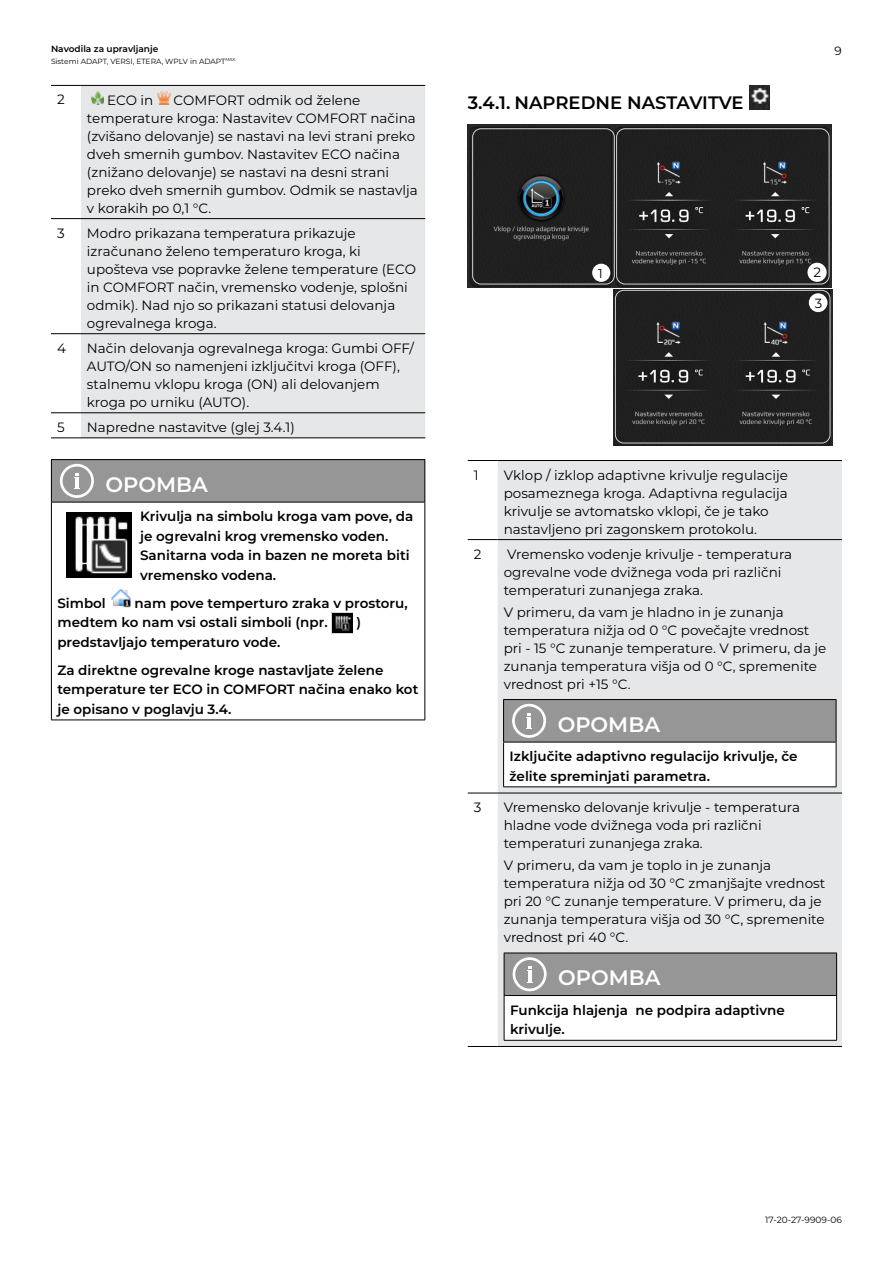
<style>
.page{position:relative;width:893px;height:1263px;background:#fff}
.page>*{position:absolute;margin:0;border:0;box-sizing:border-box;transform-origin:0 0}
.t1{font:600 21px "Montserrat";color:#fff}
.t2{font:600 18px "Montserrat";color:#000}
.t3{font:13.5px/18px "Montserrat";color:#000}
.t4{font:600 13.5px/19.5px "Montserrat";color:#000}
.t5{font:13.5px "Montserrat";color:#000101}
.t6{font:13.2px "Montserrat";color:#000101}
.t7{font:12.9px "Montserrat";color:#000101}
.t8{font:12px "Montserrat";color:#000}
.t9{font:600 9px "Montserrat";color:#000}
.t10{font:9px "Montserrat";color:#000}
.t11{font:7.5px "Montserrat";color:#000}
</style>
<div class="page">
<div style="left:81px;top:86px;width:344px;height:351px;background:#e6e7e8"></div>
<hr style="left:51px;top:85px;width:30px;height:1px;background:#000">
<hr style="left:81px;top:85px;width:344px;height:1px;background:#000">
<hr style="left:51px;top:218px;width:30px;height:1px;background:#000">
<hr style="left:81px;top:218px;width:344px;height:1px;background:#000">
<hr style="left:51px;top:333px;width:30px;height:1px;background:#000">
<hr style="left:81px;top:333px;width:344px;height:1px;background:#000">
<hr style="left:51px;top:412px;width:30px;height:1px;background:#000">
<hr style="left:81px;top:412px;width:344px;height:1px;background:#000">
<hr style="left:51px;top:437px;width:30px;height:1px;background:#000">
<hr style="left:81px;top:437px;width:344px;height:1px;background:#000">
<svg style="left:91px;top:92px;width:13px;height:13px"></svg>
<svg style="left:157px;top:92px;width:13px;height:13px"></svg>
<div style="left:51px;top:460px;width:374px;height:42px;background:#969696"></div>
<hr style="left:51px;top:459px;width:374px;height:1px;background:#000">
<hr style="left:51px;top:460px;width:1px;height:42px;background:#000">
<hr style="left:424px;top:460px;width:1px;height:42px;background:#000">
<hr style="left:51px;top:502px;width:374px;height:1px;background:#000">
<hr style="left:51px;top:502px;width:1px;height:218px;background:#000">
<hr style="left:425px;top:502px;width:1px;height:218px;background:#000">
<hr style="left:51px;top:720px;width:374px;height:1px;background:#000">
<svg style="left:60px;top:464px;width:34px;height:34px"></svg>
<div style="left:66px;top:512px;width:66px;height:66px;background:#000"></div>
<img style="left:75px;top:516px;width:53px;height:58px">
<img style="left:111px;top:589px;width:20px;height:19px">
<div style="left:331px;top:612px;width:22px;height:21px;background:#d7d7d7"></div>
<img style="left:332px;top:613px;width:21px;height:20px">
<img style="left:749px;top:86px;width:21px;height:23px">
<img style="left:468px;top:125px;width:364px;height:162px">
<img style="left:613px;top:289px;width:219px;height:156px">
<div style="left:472px;top:128px;width:143px;height:156px;border:1px solid #d1d3d4;border-radius:9px"></div>
<div style="left:616px;top:128px;width:213px;height:156px;border:1px solid #d1d3d4;border-radius:9px"></div>
<div style="left:615px;top:290px;width:215px;height:153px;border:1px solid #d1d3d4;border-radius:8px"></div>
<div style="left:809px;top:293px;width:18px;height:19px;background:#fff;border-radius:50%"></div>
<div style="left:807px;top:263px;width:20px;height:19px;background:#fff;border-radius:50%"></div>
<div style="left:592px;top:264px;width:18px;height:18px;background:#fff;border-radius:50%"></div>
<div style="left:498px;top:461px;width:344px;height:585px;background:#e6e7e8"></div>
<hr style="left:468px;top:460px;width:30px;height:1px;background:#000">
<hr style="left:498px;top:460px;width:344px;height:1px;background:#000">
<hr style="left:468px;top:539px;width:30px;height:1px;background:#000">
<hr style="left:498px;top:539px;width:344px;height:1px;background:#000">
<hr style="left:468px;top:793px;width:30px;height:1px;background:#000">
<hr style="left:498px;top:793px;width:344px;height:1px;background:#000">
<hr style="left:468px;top:1046px;width:30px;height:1px;background:#000">
<hr style="left:498px;top:1046px;width:344px;height:1px;background:#000">
<div style="left:504px;top:699px;width:332px;height:43px;background:#969696"></div>
<div style="left:504px;top:742px;width:332px;height:45px;background:#fff"></div>
<hr style="left:503px;top:699px;width:333px;height:1px;background:#000">
<hr style="left:503px;top:700px;width:1px;height:42px;background:#000">
<hr style="left:836px;top:700px;width:1px;height:42px;background:#000">
<hr style="left:503px;top:742px;width:333px;height:1px;background:#000">
<hr style="left:503px;top:742px;width:1px;height:45px;background:#000">
<hr style="left:836px;top:742px;width:1px;height:45px;background:#000">
<hr style="left:503px;top:786px;width:333px;height:1px;background:#000">
<svg style="left:512px;top:704px;width:34px;height:34px"></svg>
<div style="left:504px;top:953px;width:333px;height:42px;background:#969696"></div>
<div style="left:504px;top:995px;width:333px;height:45px;background:#fff"></div>
<hr style="left:504px;top:953px;width:333px;height:1px;background:#000">
<hr style="left:504px;top:953px;width:1px;height:42px;background:#000">
<hr style="left:836px;top:953px;width:1px;height:42px;background:#000">
<hr style="left:504px;top:995px;width:333px;height:1px;background:#000">
<hr style="left:504px;top:996px;width:1px;height:44px;background:#000">
<hr style="left:836px;top:996px;width:1px;height:44px;background:#000">
<hr style="left:504px;top:1040px;width:333px;height:1px;background:#000">
<svg style="left:513px;top:957px;width:34px;height:34px"></svg>
<p class="t9" style="left:51px;top:42px;width:109px">Navodila za upravljanje</p>
<p class="t11" style="left:51px;top:56px;width:186px">Sistemi ADAPT, VERSI, ETERA, WPLV in ADAPT<sup>MAX</sup></p>
<p class="t3" style="left:57px;top:90px;width:9px">2</p>
<p class="t3" style="left:107px;top:90px;width:48px">ECO in</p>
<p class="t3" style="left:87px;top:90px;width:332px;text-indent:87px">COMFORT odmik od želene temperature kroga: Nastavitev COMFORT načina (zvišano delovanje) se nastavi na levi strani preko dveh smernih gumbov. Nastavitev ECO načina (znižano delovanje) se nastavi na desni strani preko dveh smernih gumbov. Odmik se nastavlja v korakih po 0,1 °C.</p>
<p class="t3" style="left:57px;top:223px;width:9px">3</p>
<p class="t3" style="left:87px;top:223px;width:330px">Modro prikazana temperatura prikazuje izračunano želeno temperaturo kroga, ki upošteva vse popravke želene temperature (ECO in COMFORT način, vremensko vodenje, splošni odmik). Nad njo so prikazani statusi delovanja ogrevalnega kroga.</p>
<p class="t3" style="left:57px;top:338px;width:10px">4</p>
<p class="t3" style="left:87px;top:338px;width:329px">Način delovanja ogrevalnega kroga: Gumbi OFF/ AUTO/ON so namenjeni izključitvi kroga (OFF), stalnemu vklopu kroga (ON) ali delovanjem kroga po urniku (AUTO).</p>
<p class="t3" style="left:57px;top:417px;width:9px">5</p>
<p class="t3" style="left:87px;top:417px;width:209px">Napredne nastavitve (glej 3.4.1)</p>
<h1 class="t1" style="left:106px;top:469px;width:104px">OPOMBA</h1>
<p class="t4" style="left:140px;top:506px;width:275px">Krivulja na simbolu kroga vam pove, da je ogrevalni krog vremensko voden.<br>Sanitarna voda in bazen ne moreta biti vremensko vodena.</p>
<p class="t4" style="left:57px;top:593px;width:50px">Simbol</p>
<p class="t4" style="left:57px;top:593px;width:352px;text-indent:77px">nam pove temperturo zraka v prostoru, medtem ko nam vsi ostali simboli (npr.</p>
<p class="t4" style="left:356px;top:612px;width:6px">)</p>
<p class="t4" style="left:57px;top:627px;width:328px;line-height:28px">predstavljajo temperaturo vode.<br>Za direktne ogrevalne kroge nastavljate želene</p>
<p class="t4" style="left:57px;top:679px;width:362px">temperature ter ECO in COMFORT načina enako kot je opisano v poglavju 3.4.</p>
<h2 class="t2" style="left:468px;top:90px;width:277px">3.4.1. NAPREDNE NASTAVITVE</h2>
<p class="t8" style="left:835px;top:42px;width:9px">9</p>
<p class="t7" style="left:598px;top:264px;width:6px">1</p>
<p class="t5" style="left:813px;top:263px;width:9px">2</p>
<p class="t6" style="left:815px;top:294px;width:9px">3</p>
<p class="t3" style="left:474px;top:465px;width:6px">1</p>
<p class="t3" style="left:504px;top:465px;width:286px">Vklop / izklop adaptivne krivulje regulacije posameznega kroga. Adaptivna regulacija krivulje se avtomatsko vklopi, če je tako nastavljeno pri zagonskem protokolu.</p>
<p class="t3" style="left:474px;top:544px;width:9px">2</p>
<p class="t3" style="left:504px;top:544px;width:290px">Vremensko vodenje krivulje - temperatura ogrevalne vode dvižnega voda pri različni temperaturi zunanjega zraka.</p>
<p class="t3" style="left:504px;top:603px;width:324px">V primeru, da vam je hladno in je zunanja temperatura nižja od 0 °C povečajte vrednost pri - 15 °C zunanje temperature. V primeru, da je zunanja temperatura višja od 0 °C, spremenite vrednost pri +15 °C.</p>
<h1 class="t1" style="left:558px;top:709px;width:104px">OPOMBA</h1>
<p class="t4" style="left:510px;top:746px;width:289px">Izključite adaptivno regulacijo krivulje, če želite spreminjati parametra.</p>
<p class="t3" style="left:474px;top:798px;width:9px">3</p>
<p class="t3" style="left:504px;top:798px;width:298px">Vremensko delovanje krivulje - temperatura hladne vode dvižnega voda pri različni temperaturi zunanjega zraka.</p>
<p class="t3" style="left:504px;top:856px;width:323px">V primeru, da vam je toplo in je zunanja temperatura nižja od 30 °C zmanjšajte vrednost pri 20 °C zunanje temperature. V primeru, da je zunanja temperatura višja od 30 °C, spremenite vrednost pri 40 °C.</p>
<h1 class="t1" style="left:558px;top:963px;width:104px">OPOMBA</h1>
<p class="t4" style="left:510px;top:1000px;width:276px">Funkcija hlajenja ne podpira adaptivne krivulje.</p>
<p class="t10" style="left:765px;top:1213px;width:78px">17-20-27-9909-06</p>
</div>
